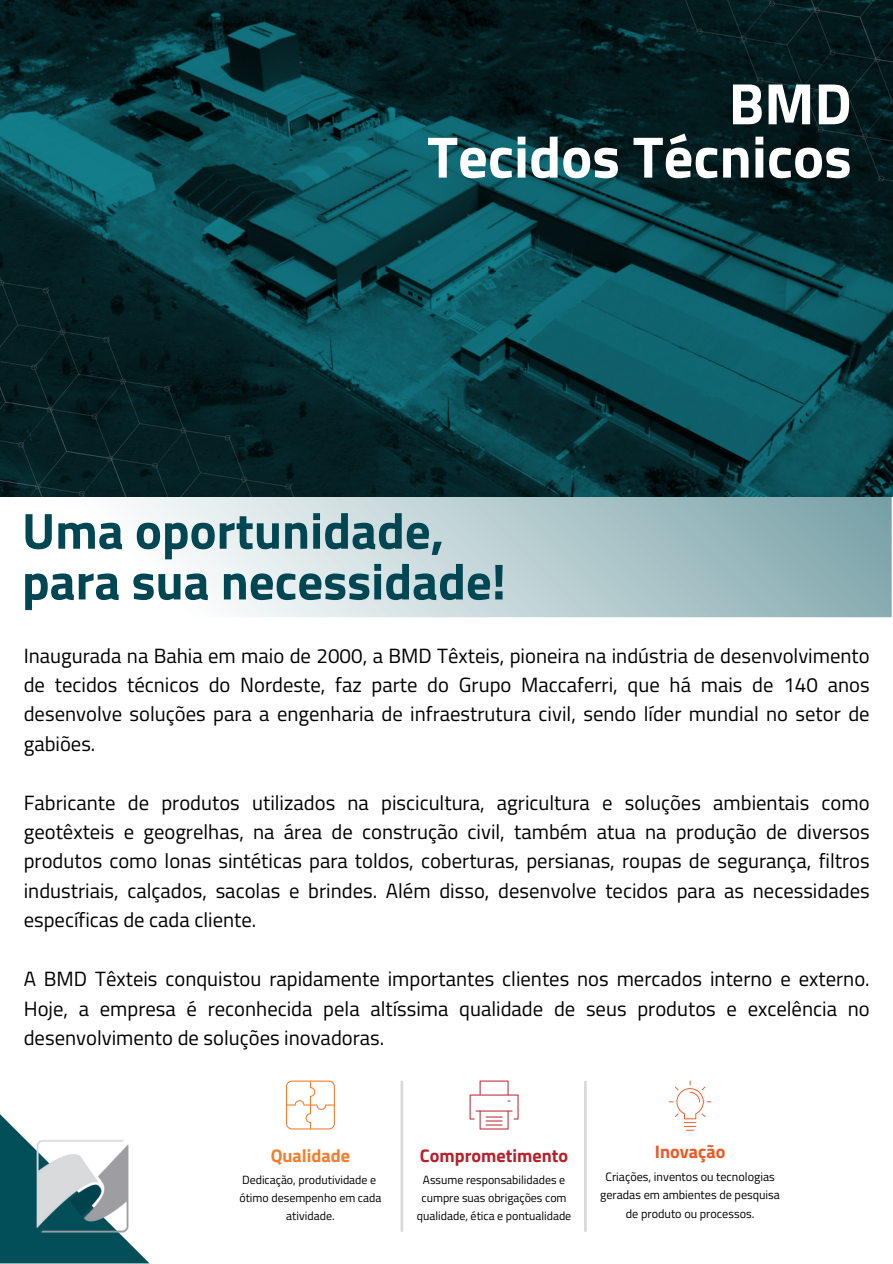
<style>
.page{position:relative;width:893px;height:1264px;background:#fff}
.page>*{position:absolute;margin:0;border:0;box-sizing:border-box;transform-origin:0 0}
.t1{font:700 58.5px/53.2px "Titillium Web";color:#fff;text-align:right}
.t2{font:700 50.7px/50.7px "Titillium Web";color:#004753}
.t3{font:20.7px/29.4px "Titillium Web";color:#000;text-align:justify}
.t4{font:700 18.3px "Titillium Web";color:#b71f2a}
.t5{font:700 18.3px "Titillium Web";color:#f47d2c}
.t6{font:700 18.3px "Titillium Web";color:#ed5823}
.t7{font:12.15px/18.3px "Titillium Web";color:#000;text-align:center}
.t8{font:11.85px/17.9px "Titillium Web";color:#000;text-align:center}
</style>
<div class="page">
<svg style="left:2px;top:496px;width:889px;height:121px"></svg>
<img style="left:0;top:0;width:892px;height:496px">
<hr style="left:400px;top:1081px;width:3px;height:149px;background:#d9d9d9">
<hr style="left:584px;top:1081px;width:2px;height:149px;background:#d9d9d9">
<svg style="left:669px;top:1080px;width:42px;height:50px"></svg>
<svg style="left:469px;top:1080px;width:49px;height:49px"></svg>
<svg style="left:286px;top:1080px;width:49px;height:49px"></svg>
<svg style="left:0;top:1114px;width:149px;height:149px"></svg>
<img style="left:35px;top:1139px;width:94px;height:93px">
<p class="t1" style="left:427px;top:76px;width:426px">BMD<br>Tecidos Técnicos</p>
<p class="t2" style="left:22px;top:504px;width:485px">Uma oportunidade, para sua necessidade!</p>
<p class="t3" style="left:24px;top:640px;width:847px">Inaugurada na Bahia em maio de 2000, a BMD Têxteis, pioneira na indústria de desenvolvimento de tecidos técnicos do Nordeste, faz parte do Grupo Maccaferri, que há mais de 140 anos desenvolve soluções para a engenharia de infraestrutura civil, sendo líder mundial no setor de gabiões.</p>
<h3 class="t3" style="left:24px;top:787px;width:847px">Fabricante de produtos utilizados na piscicultura, agricultura e soluções ambientais como geotêxteis e geogrelhas, na área de construção civil, também atua na produção de diversos produtos como lonas sintéticas para toldos, coberturas, persianas, roupas de segurança, filtros industriais, calçados, sacolas e brindes. Além disso, desenvolve tecidos para as necessidades específicas de cada cliente.</h3>
<p class="t3" style="left:24px;top:963px;width:847px">A BMD Têxteis conquistou rapidamente importantes clientes nos mercados interno e externo.<br>Hoje, a empresa é reconhecida pela altíssima qualidade de seus produtos e excelência no desenvolvimento de soluções inovadoras.</p>
<h2 class="t5" style="left:270px;top:1140px;width:81px">Qualidade</h2>
<p class="t4" style="left:420px;top:1140px;width:150px">Comprometimento</p>
<h4 class="t8" style="left:239px;top:1170px;width:143px">Dedicação, produtividade e ótimo desempenho em cada atividade.</h4>
<h1 class="t8" style="left:417px;top:1170px;width:156px">Assume responsabilidades e cumpre suas obrigações com qualidade, ética e pontualidade</h1>
<h4 class="t6" style="left:654px;top:1137px;width:72px">Inovação</h4>
<h4 class="t7" style="left:600px;top:1167px;width:181px">Criações, inventos ou tecnologias geradas em ambientes de pesquisa de produto ou processos.</h4>
</div>
